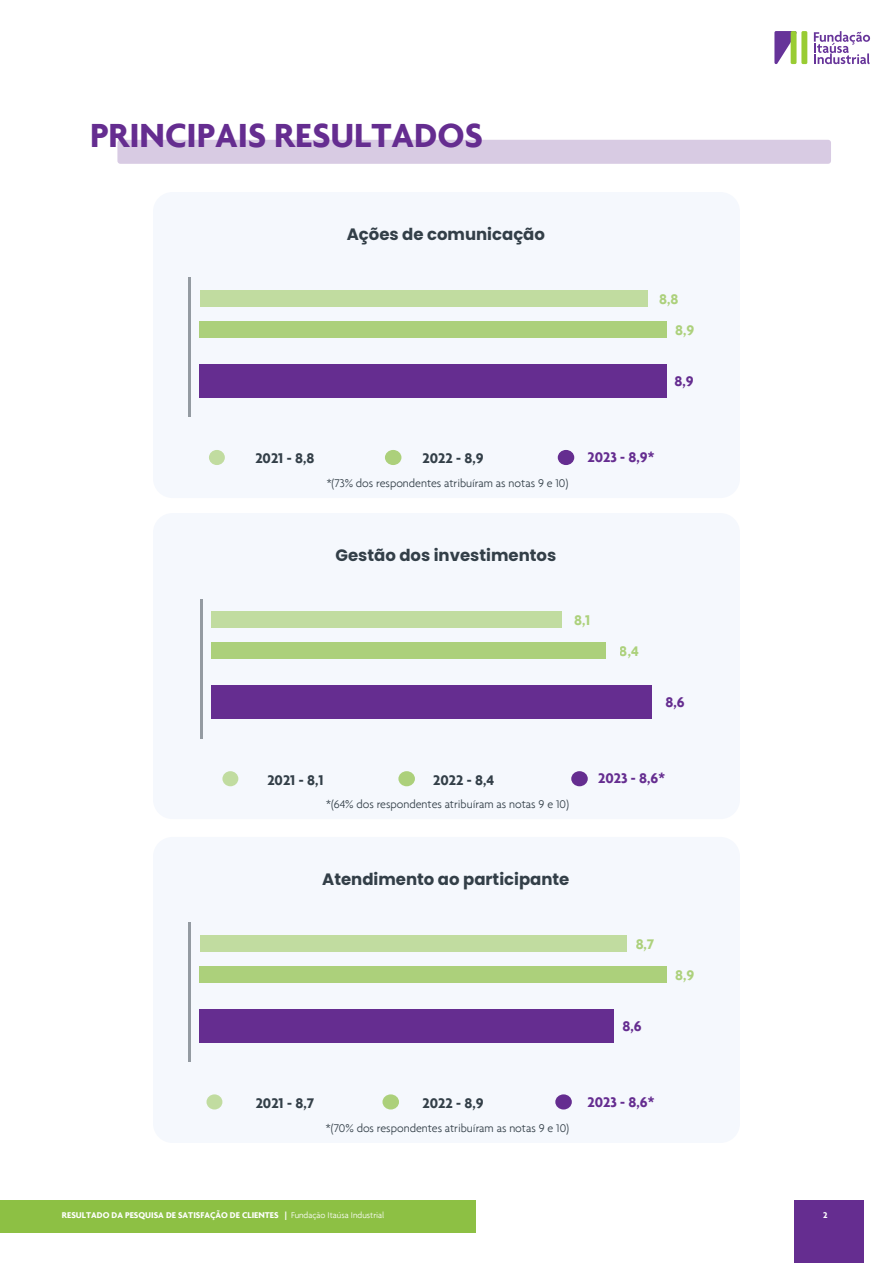
<style>
.page{position:relative;width:893px;height:1263px;background:#fff}
.page>*{position:absolute;margin:0;border:0;box-sizing:border-box;transform-origin:0 0}
.t1{font:700 36px "Agenda";color:#652d90}
.t2{font:700 16.5px "Poppins";color:#333f48}
.t3{font:700 15px "Agenda";color:#333f48}
.t4{font:700 15px "Agenda";color:#652d90}
.t5{font:700 15px/31px "Agenda";color:#8dc044}
.t6{font:300 12px "Agenda";color:#333f48}
.t7{font:700 9px "Agenda";color:#fff}
.s1{font-weight:300}
</style>
<div class="page">
<div style="left:0;top:1200px;width:475px;height:33px;background:#8dc044"></div>
<hr style="left:892px;top:1200px;width:1px;height:33px;background:#8dc044">
<div style="left:794px;top:1200px;width:69px;height:63px;background:#652d90"></div>
<svg style="left:774px;top:31px;width:23px;height:34px"></svg>
<div style="left:801px;top:31px;width:6px;height:33px;background:#9c3;border-radius:2px"></div>
<div style="left:791px;top:31px;width:5px;height:33px;background:#9c3;border-radius:2px"></div>
<svg style="left:814px;top:31px;width:56px;height:33px"></svg>
<div style="left:117px;top:140px;width:714px;height:24px;background:#d8cbe3;border-radius:3px"></div>
<div style="left:153px;top:192px;width:587px;height:306px;background:#f5f8fd;border-radius:19px"></div>
<div style="left:200px;top:290px;width:447px;height:17px;background:#c1dca0"></div>
<div style="left:200px;top:321px;width:467px;height:17px;background:#acd07b"></div>
<div style="left:200px;top:365px;width:467px;height:33px;background:#652d90"></div>
<hr style="left:189px;top:278px;width:2px;height:139px;background:#333f48">
<div style="left:153px;top:837px;width:587px;height:306px;background:#f5f8fd;border-radius:19px"></div>
<div style="left:200px;top:935px;width:426px;height:17px;background:#c1dca0"></div>
<div style="left:200px;top:966px;width:467px;height:17px;background:#acd07b"></div>
<div style="left:200px;top:1010px;width:414px;height:33px;background:#652d90"></div>
<hr style="left:189px;top:923px;width:2px;height:139px;background:#333f48">
<svg style="left:206px;top:1094px;width:16px;height:15px"></svg>
<svg style="left:382px;top:1094px;width:17px;height:15px"></svg>
<div style="left:555px;top:1094px;width:17px;height:15px;background:#652d90;border-radius:50%"></div>
<div style="left:153px;top:513px;width:587px;height:306px;background:#f5f8fd;border-radius:19px"></div>
<div style="left:211px;top:611px;width:351px;height:17px;background:#c1dca0"></div>
<div style="left:211px;top:642px;width:395px;height:17px;background:#acd07b"></div>
<div style="left:211px;top:686px;width:441px;height:33px;background:#652d90"></div>
<hr style="left:200px;top:599px;width:2px;height:139px;background:#333f48">
<div style="left:222px;top:771px;width:16px;height:15px;background:#c1dca0;border-radius:50%"></div>
<svg style="left:398px;top:771px;width:17px;height:15px"></svg>
<div style="left:571px;top:771px;width:17px;height:15px;background:#652d90;border-radius:50%"></div>
<svg style="left:209px;top:450px;width:16px;height:15px"></svg>
<div style="left:385px;top:450px;width:16px;height:15px;background:#acd07b;border-radius:50%"></div>
<div style="left:558px;top:450px;width:16px;height:15px;background:#652d90;border-radius:50%"></div>
<h1 class="t1" style="left:90px;top:114px;width:394px">PRINCIPAIS RESULTADOS</h1>
<h2 class="t2" style="left:347px;top:225px;width:200px">Ações de comunicação</h2>
<p class="t5" style="left:675px;top:283px;width:21px;text-indent:-16px">8,8<br>8,9</p>
<p class="t4" style="left:675px;top:372px;width:21px">8,9</p>
<p class="t3" style="left:255px;top:449px;width:61px">2021 - 8,8</p>
<p class="t3" style="left:423px;top:449px;width:63px">2022 - 8,9</p>
<p class="t4" style="left:587px;top:448px;width:68px">2023 - 8,9*</p>
<p class="t6" style="left:327px;top:476px;width:243px">*(73% dos respondentes atribuíram as notas 9 e 10)</p>
<h2 class="t2" style="left:335px;top:546px;width:222px">Gestão dos investimentos</h2>
<p class="t5" style="left:574px;top:604px;width:18px">8,1</p>
<p class="t5" style="left:620px;top:635px;width:21px">8,4</p>
<p class="t4" style="left:665px;top:693px;width:21px">8,6</p>
<p class="t3" style="left:267px;top:770px;width:58px">2021 - 8,1</p>
<p class="t3" style="left:433px;top:770px;width:62px">2022 - 8,4</p>
<p class="t4" style="left:598px;top:769px;width:68px">2023 - 8,6*</p>
<p class="t6" style="left:326px;top:797px;width:244px">*(64% dos respondentes atribuíram as notas 9 e 10)</p>
<h2 class="t2" style="left:322px;top:869px;width:249px">Atendimento ao participante</h2>
<p class="t5" style="left:635px;top:928px;width:20px">8,7</p>
<p class="t4" style="left:622px;top:1017px;width:21px">8,6</p>
<p class="t5" style="left:675px;top:959px;width:21px">8,9</p>
<p class="t3" style="left:256px;top:1094px;width:60px">2021 - 8,7</p>
<p class="t3" style="left:423px;top:1094px;width:63px">2022 - 8,9</p>
<p class="t4" style="left:587px;top:1092px;width:68px">2023 - 8,6*</p>
<p class="t6" style="left:326px;top:1121px;width:245px">*(70% dos respondentes atribuíram as notas 9 e 10)</p>
<p class="t7" style="left:62px;top:1210px;width:324px">RESULTADO DA PESQUISA DE SATISFAÇÃO DE CLIENTES | <span class="s1">Fundação Itaúsa Industrial</span></p>
<p class="t7" style="left:823px;top:1210px;width:6px">2</p>
</div>
